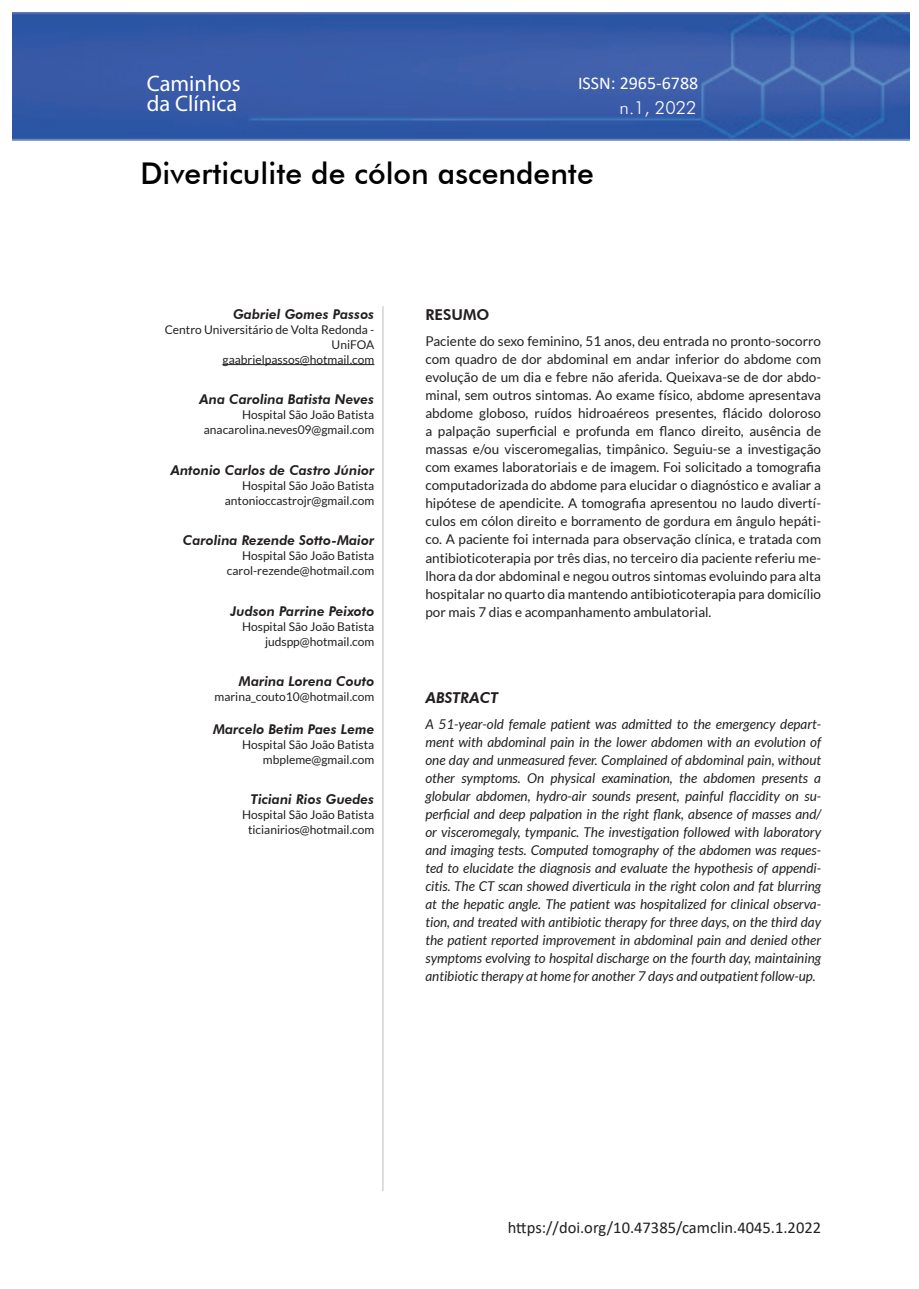
<style>
.page{position:relative;width:919px;height:1289px;background:#fff}
.page>*{position:absolute;margin:0;border:0;box-sizing:border-box;transform-origin:0 0}
.titulo-artigo-portugues{font:500 30px "Futura BT";color:#000001}
.t1{font:22.5px/19.5px "Myriad Pro";color:#fff}
.t2{font:18px "Calibri";color:#fff}
.t3{font:300 18px "Futura BT";color:#fff}
.t4{font:16.5px "Calibri";color:#231f20}
.titulo-abstract{font:italic 800 15px "Futura BT";color:#231f20}
.titulo-resumo{font:800 15px "Futura BT";color:#231f20}
.abstract{font:italic 13.5px/18px "Lato";color:#231f20;text-align:justify}
.resumo{font:13.5px/18px "Lato";color:#231f20;text-align:justify}
.nome-autor{font:italic 800 13.5px "Futura BT";color:#231f20}
.dados-autor{font:12px/15px "Lato";color:#231f20;text-align:right}
.email-autor{font:12px "Lato";color:#231f20}
.email-autor-principal{font:12px "Lato";color:#231f20}
</style>
<div class="page">
<img style="left:13px;top:13px;width:896px;height:128px">
<hr style="left:382px;top:306px;width:1px;height:885px;background:#d1d2d4">
<hr style="left:222px;top:364px;width:152px;height:1px;background:#231f20">
<h2 class="t1" style="left:147px;top:73px;width:96px">Caminhos da Clínica</h2>
<h3 class="t2" style="left:578px;top:70px;width:122px">ISSN: 2965-6788</h3>
<h3 class="t2" style="left:526px;top:76px;width:122px">ISSN: 2965-6788</h3>
<h3 class="t3" style="left:619px;top:96px;width:78px">n.1, 2022</h3>
<p class="titulo-artigo-portugues" style="left:140px;top:155px;width:455px">Diverticulite de cólon ascendente</p>
<p class="nome-autor" style="left:233px;top:306px;width:143px">Gabriel Gomes Passos</p>
<p class="dados-autor" style="left:165px;top:322px;width:211px">Centro Universitário de Volta Redonda -<br>UniFOA</p>
<p class="email-autor-principal" style="left:222px;top:353px;width:153px">gaabrielpassos@hotmail.com</p>
<p class="nome-autor" style="left:199px;top:391px;width:177px">Ana Carolina Batista Neves</p>
<p class="dados-autor" style="left:242px;top:407px;width:134px">Hospital São João Batista</p>
<p class="email-autor" style="left:204px;top:423px;width:172px">anacarolina.neves09@gmail.com</p>
<p class="nome-autor" style="left:170px;top:462px;width:205px">Antonio Carlos de Castro Júnior</p>
<p class="dados-autor" style="left:242px;top:478px;width:134px">Hospital São João Batista</p>
<p class="email-autor" style="left:225px;top:494px;width:151px">antonioccastrojr@gmail.com</p>
<p class="nome-autor" style="left:183px;top:532px;width:193px">Carolina Rezende Sotto-Maior</p>
<p class="dados-autor" style="left:242px;top:548px;width:134px">Hospital São João Batista</p>
<p class="email-autor" style="left:227px;top:564px;width:149px">carol-rezende@hotmail.com</p>
<p class="nome-autor" style="left:230px;top:603px;width:145px">Judson Parrine Peixoto</p>
<p class="dados-autor" style="left:242px;top:619px;width:134px">Hospital São João Batista</p>
<p class="email-autor" style="left:265px;top:635px;width:111px">judspp@hotmail.com</p>
<p class="nome-autor" style="left:239px;top:673px;width:137px">Marina Lorena Couto</p>
<p class="dados-autor" style="left:214px;top:689px;width:161px">marina_couto10@hotmail.com</p>
<p class="nome-autor" style="left:213px;top:720px;width:163px">Marcelo Betim Paes Leme</p>
<p class="dados-autor" style="left:242px;top:736px;width:134px">Hospital São João Batista</p>
<p class="email-autor" style="left:263px;top:752px;width:113px">mbpleme@gmail.com</p>
<p class="nome-autor" style="left:251px;top:791px;width:125px">Ticiani Rios Guedes</p>
<p class="dados-autor" style="left:242px;top:807px;width:134px">Hospital São João Batista</p>
<p class="email-autor" style="left:248px;top:823px;width:128px">ticianirios@hotmail.com</p>
<p class="titulo-resumo" style="left:425px;top:305px;width:65px">RESUMO</p>
<p class="resumo" style="left:425px;top:332px;width:397px">Paciente do sexo feminino, 51 anos, deu entrada no pronto-socorro com quadro de dor abdominal em andar inferior do abdome com evolução de um dia e febre não aferida. Queixava-se de dor abdo&shy;minal, sem outros sintomas. Ao exame físico, abdome apresentava abdome globoso, ruídos hidroaéreos presentes, flácido doloroso a palpação superficial e profunda em flanco direito, ausência de massas e/ou visceromegalias, timpânico. Seguiu-se a investigação com exames laboratoriais e de imagem. Foi solicitado a tomografia computadorizada do abdome para elucidar o diagnóstico e avaliar a hipótese de apendicite. A tomografia apresentou no laudo divertí&shy;culos em cólon direito e borramento de gordura em ângulo hepáti&shy;co. A paciente foi internada para observação clínica, e tratada com antibioticoterapia por três dias, no terceiro dia paciente referiu me&shy;lhora da dor abdominal e negou outros sintomas evoluindo para alta hospitalar no quarto dia mantendo antibioticoterapia para domicílio por mais 7 dias e acompanhamento ambulatorial.</p>
<p class="titulo-abstract" style="left:425px;top:688px;width:74px">ABSTRACT</p>
<p class="abstract" style="left:425px;top:715px;width:397px">A 51-year-old female patient was admitted to the emergency depart&shy;ment with abdominal pain in the lower abdomen with an evolution of one day and unmeasured fever. Complained of abdominal pain, without other symptoms. On physical examination, the abdomen presents a globular abdomen, hydro-air sounds present, painful flaccidity on su&shy;perficial and deep palpation in the right flank, absence of masses and/ or visceromegaly, tympanic. The investigation followed with laboratory and imaging tests. Computed tomography of the abdomen was reques&shy;ted to elucidate the diagnosis and evaluate the hypothesis of appendi&shy;citis. The CT scan showed diverticula in the right colon and fat blurring at the hepatic angle. The patient was hospitalized for clinical observa&shy;tion, and treated with antibiotic therapy for three days, on the third day the patient reported improvement in abdominal pain and denied other symptoms evolving to hospital discharge on the fourth day, maintaining antibiotic therapy at home for another 7 days and outpatient follow-up.</p>
<p class="t4" style="left:507px;top:1215px;width:315px">https://doi.org/10.47385/camclin.4045.1.2022</p>
</div>
